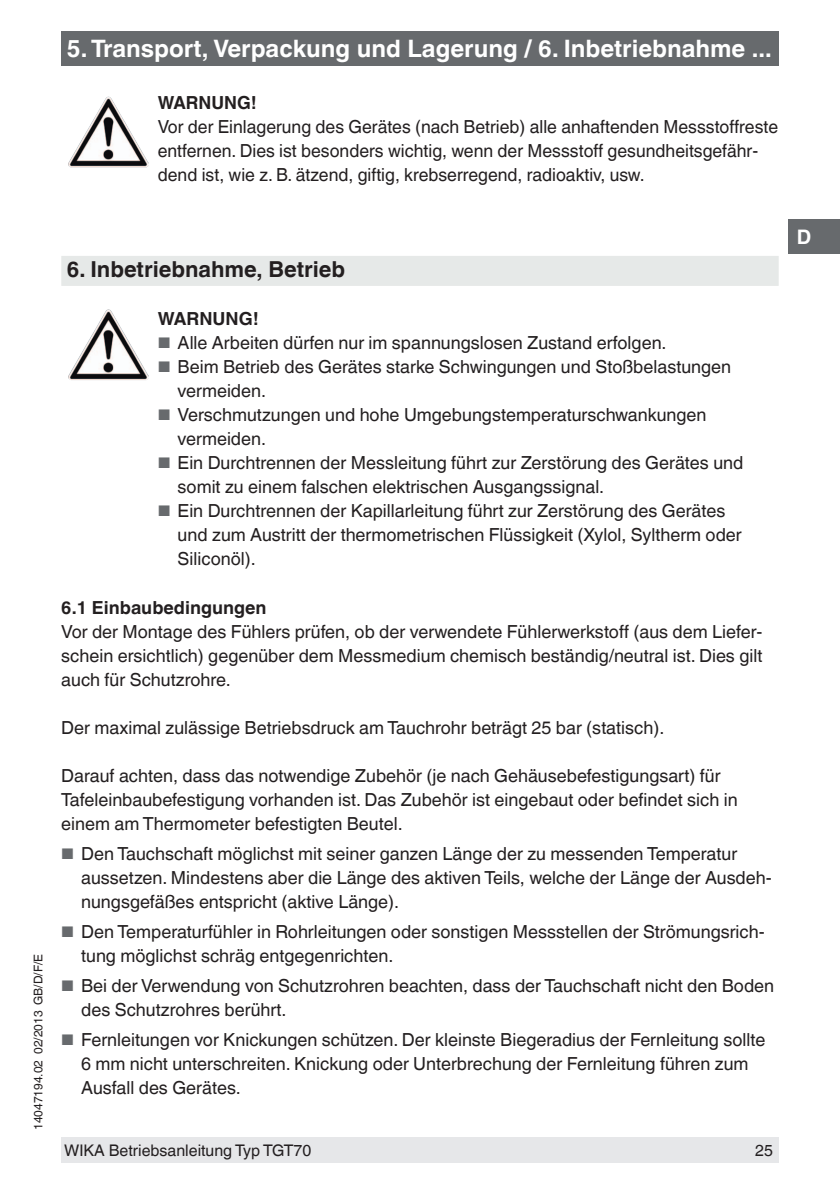
<style>
.page{position:relative;width:840px;height:1191px;background:#fff}
.page>*{position:absolute;margin:0;border:0;box-sizing:border-box;transform-origin:0 0}
.t1{font:700 24px "Helvetica World";color:#fff}
.t2{font:700 22px "Helvetica World";color:#231f20}
.t3{font:700 20px "Helvetica World";color:#fff}
.t4{font:18px/24px "Helvetica World";color:#231f20}
.t5{font:700 18px "Helvetica World";color:#231f20}
.t6{font:16px "Helvetica World";color:#231f20}
.t7{font:12px "Helvetica World";color:#231f20}
.s1{font-size:15.4px;color:#676a6d}
</style>
<div class="page">
<div style="left:61px;top:31px;width:717px;height:34px;background:#676a6d"></div>
<div style="left:61px;top:1137px;width:717px;height:25px;background:#e6e7e9"></div>
<div style="left:787px;top:220px;width:52px;height:34px;background:#676a6d"></div>
<div style="left:61px;top:256px;width:717px;height:30px;background:#e6e9e8"></div>
<img style="left:82px;top:97px;width:25px;height:42px">
<img style="left:82px;top:310px;width:25px;height:42px">
<h1 class="t1" style="left:67px;top:34px;width:706px">5. Transport, Verpackung und Lagerung / 6. Inbetriebnahme ...</h1>
<p class="t5" style="left:158px;top:93px;width:100px">WARNUNG!</p>
<p class="t4" style="left:158px;top:115px;width:621px">Vor der Einlagerung des Gerätes (nach Betrieb) alle anhaftenden Messstoffreste entfernen. Dies ist besonders wichtig, wenn der Messstoff gesundheitsgefähr&shy;dend ist, wie z. B. ätzend, giftig, krebserregend, radioaktiv, usw.</p>
<p class="t7" style="left:31px;top:1130px;width:178px;rotate:-90deg">14047194.02 02/2013 GB/D/F/E</p>
<p class="t2" style="left:67px;top:257px;width:280px">6. Inbetriebnahme, Betrieb</p>
<p class="t5" style="left:158px;top:309px;width:102px">WARNUNG!</p>
<p class="t4" style="left:158px;top:331px;width:510px"><span class="s1">■</span> Alle Arbeiten dürfen nur im spannungslosen Zustand erfolgen.</p>
<p class="t4" style="left:177px;top:355px;width:554px;text-indent:-20px"><span class="s1">■</span> Beim Betrieb des Gerätes starke Schwingungen und Stoßbelastungen vermeiden.</p>
<p class="t4" style="left:177px;top:403px;width:530px;text-indent:-20px"><span class="s1">■</span> Verschmutzungen und hohe Umgebungstemperaturschwankungen vermeiden.</p>
<p class="t4" style="left:177px;top:451px;width:567px;text-indent:-20px"><span class="s1">■</span> Ein Durchtrennen der Messleitung führt zur Zerstörung des Gerätes und somit zu einem falschen elektrischen Ausgangssignal.</p>
<p class="t4" style="left:177px;top:499px;width:565px;text-indent:-20px"><span class="s1">■</span> Ein Durchtrennen der Kapillarleitung führt zur Zerstörung des Gerätes und zum Austritt der thermometrischen Flüssigkeit (Xylol, Syltherm oder<br>Siliconöl).</p>
<p class="t5" style="left:61px;top:597px;width:207px">6.1 Einbaubedingungen</p>
<p class="t4" style="left:61px;top:619px;width:702px;text-align:justify">Vor der Montage des Fühlers prüfen, ob der verwendete Fühlerwerkstoff (aus dem Liefer&shy;schein ersichtlich) gegenüber dem Messmedium chemisch beständig/neutral ist. Dies gilt auch für Schutzrohre.</p>
<p class="t4" style="left:61px;top:715px;width:604px">Der maximal zulässige Betriebsdruck am Tauchrohr beträgt 25 bar (statisch).</p>
<p class="t4" style="left:61px;top:763px;width:677px">Darauf achten, dass das notwendige Zubehör (je nach Gehäusebefestigungsart) für<br>Tafeleinbaubefestigung vorhanden ist. Das Zubehör ist eingebaut oder befindet sich in einem am Thermometer befestigten Beutel.</p>
<p class="t4" style="left:81px;top:841px;width:691px;text-indent:-20px"><span class="s1">■</span> Den Tauchschaft möglichst mit seiner ganzen Länge der zu messenden Temperatur aussetzen. Mindestens aber die Länge des aktiven Teils, welche der Länge der Ausdeh&shy;nungsgefäßes entspricht (aktive Länge).</p>
<p class="t4" style="left:81px;top:919px;width:684px;text-indent:-20px"><span class="s1">■</span> Den Temperaturfühler in Rohrleitungen oder sonstigen Messstellen der Strömungsrich&shy;tung möglichst schräg entgegenrichten.</p>
<p class="t4" style="left:81px;top:973px;width:694px;text-indent:-20px"><span class="s1">■</span> Bei der Verwendung von Schutzrohren beachten, dass der Tauchschaft nicht den Boden des Schutzrohres berührt.</p>
<p class="t4" style="left:81px;top:1027px;width:685px;text-indent:-20px"><span class="s1">■</span> Fernleitungen vor Knickungen schützen. Der kleinste Biegeradius der Fernleitung sollte<br>6 mm nicht unterschreiten. Knickung oder Unterbrechung der Fernleitung führen zum<br>Ausfall des Gerätes.</p>
<p class="t6" style="left:64px;top:1140px;width:249px">WIKA Betriebsanleitung Typ TGT70</p>
<p class="t6" style="left:754px;top:1140px;width:19px">25</p>
<p class="t3" style="left:796px;top:225px;width:16px">D</p>
</div>
